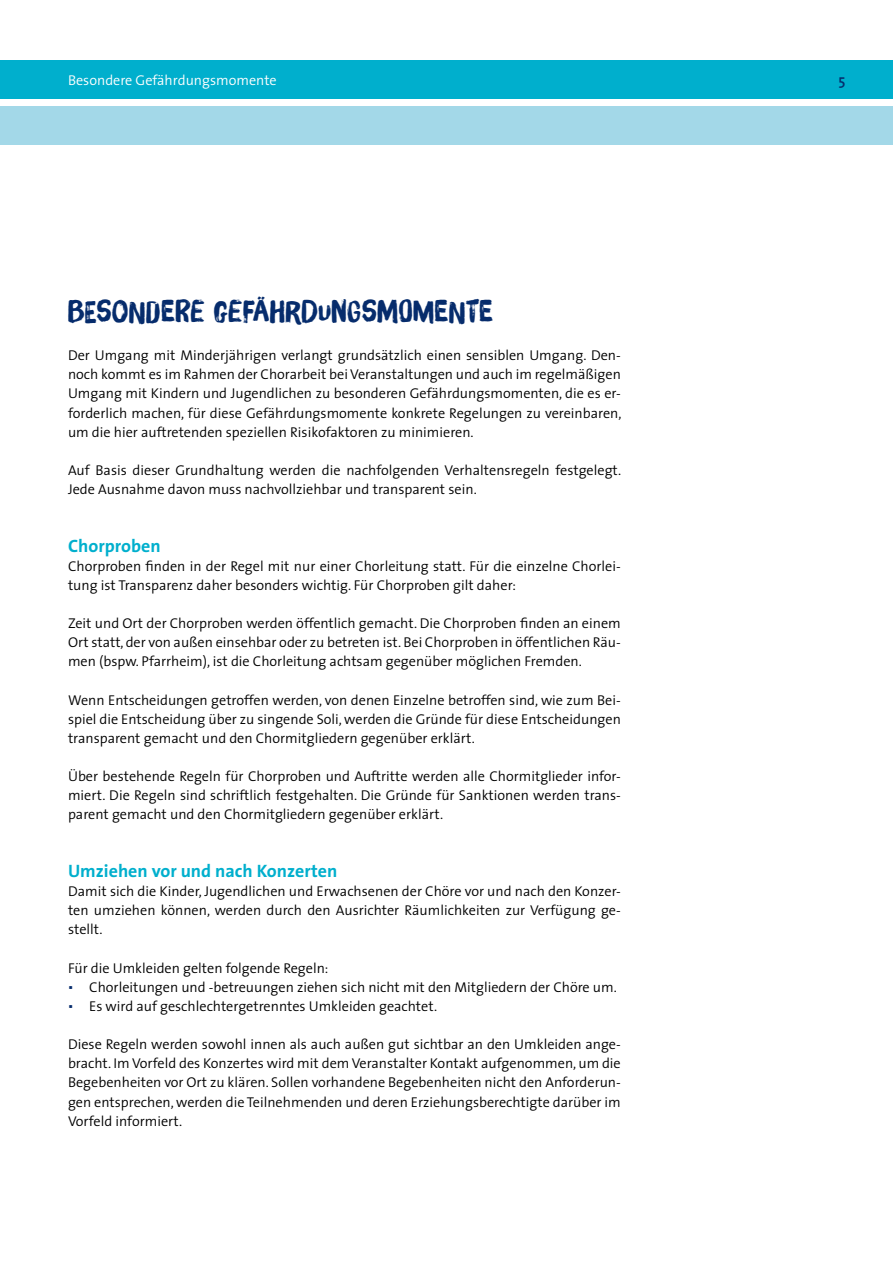
<style>
.page{position:relative;width:893px;height:1263px;background:#fff}
.page>*{position:absolute;margin:0;border:0;box-sizing:border-box;transform-origin:0 0}
._01_Head_20{font:30px "Brush Up";letter-spacing:.02em;color:#062c6c}
._02_Zwischenhead{font:700 18px "The Sans";color:#00afcd}
.t1{font:600 15px "The Sans";color:#062c6c}
.Body_9_5{font:300 14.25px/19.2px "The Sans";color:#000;text-align:justify}
.t2{font:300 14.25px "The Sans";color:#fff}
.s1{font-family:"Geogrotesque";color:#062c6c}
</style>
<div class="page">
<div style="left:0;top:106px;width:893px;height:38px;background:#a3d8e8"></div>
<div style="left:0;top:61px;width:893px;height:38px;background:#00afcd"></div>
<p class="t2" style="left:68px;top:68px;width:210px">Besondere Gefährdungsmomente</p>
<p class="t1" style="left:838px;top:67px;width:8px">5</p>
<p class="_01_Head_20" style="left:68px;top:293px;width:427px">BESONDERE GEFÄHRDUNGSMOMENTE</p>
<p class="Body_9_5" style="left:68px;top:345px;width:555px">Der Umgang mit Minderjährigen verlangt grundsätzlich einen sensiblen Umgang. Den&shy;noch kommt es im Rahmen der Chorarbeit bei Veranstaltungen und auch im regelmäßigen Umgang mit Kindern und Jugendlichen zu besonderen Gefährdungsmomenten, die es er&shy;forderlich machen, für diese Gefährdungsmomente konkrete Regelungen zu vereinbaren, um die hier auftretenden speziellen Risikofaktoren zu minimieren.</p>
<p class="Body_9_5" style="left:68px;top:460px;width:555px">Auf Basis dieser Grundhaltung werden die nachfolgenden Verhaltensregeln festgelegt.<br>Jede Ausnahme davon muss nachvollziehbar und transparent sein.</p>
<p class="_02_Zwischenhead" style="left:68px;top:530px;width:94px">Chorproben</p>
<p class="Body_9_5" style="left:68px;top:556px;width:554px">Chorproben finden in der Regel mit nur einer Chorleitung statt. Für die einzelne Chorlei&shy;tung ist Transparenz daher besonders wichtig. Für Chorproben gilt daher:</p>
<p class="Body_9_5" style="left:68px;top:613px;width:554px">Zeit und Ort der Chorproben werden öffentlich gemacht. Die Chorproben finden an einem Ort statt,der von außen einsehbar oder zu betreten ist. Bei Chorproben in öffentlichen Räu&shy;men (bspw. Pfarrheim), ist die Chorleitung achtsam gegenüber möglichen Fremden.</p>
<p class="Body_9_5" style="left:68px;top:690px;width:554px">Wenn Entscheidungen getroffen werden, von denen Einzelne betroffen sind, wie zum Bei&shy;spiel die Entscheidung über zu singende Soli, werden die Gründe für diese Entscheidungen transparent gemacht und den Chormitgliedern gegenüber erklärt.</p>
<p class="Body_9_5" style="left:68px;top:766px;width:554px">Über bestehende Regeln für Chorproben und Auftritte werden alle Chormitglieder infor&shy;miert. Die Regeln sind schriftlich festgehalten. Die Gründe für Sanktionen werden trans&shy;parent gemacht und den Chormitgliedern gegenüber erklärt.</p>
<p class="_02_Zwischenhead" style="left:68px;top:856px;width:271px">Umziehen vor und nach Konzerten</p>
<p class="Body_9_5" style="left:68px;top:881px;width:554px">Damit sich die Kinder, Jugendlichen und Erwachsenen der Chöre vor und nach den Konzer&shy;ten umziehen können, werden durch den Ausrichter Räumlichkeiten zur Verfügung ge&shy;stellt.</p>
<p class="Body_9_5" style="left:68px;top:958px;width:262px">Für die Umkleiden gelten folgende Regeln:</p>
<p class="Body_9_5" style="left:68px;top:977px;width:550px"><span class="s1">Δ</span> Chorleitungen und -betreuungen ziehen sich nicht mit den Mitgliedern der Chöre um.</p>
<p class="Body_9_5" style="left:68px;top:996px;width:371px"><span class="s1">Δ</span> Es wird auf geschlechtergetrenntes Umkleiden geachtet.</p>
<p class="Body_9_5" style="left:68px;top:1034px;width:554px">Diese Regeln werden sowohl innen als auch außen gut sichtbar an den Umkleiden ange&shy;bracht. Im Vorfeld des Konzertes wird mit dem Veranstalter Kontakt aufgenommen, um die Begebenheiten vor Ort zu klären. Sollen vorhandene Begebenheiten nicht den Anforderun&shy;gen entsprechen, werden die Teilnehmenden und deren Erziehungsberechtigte darüber im Vorfeld informiert.</p>
</div>
